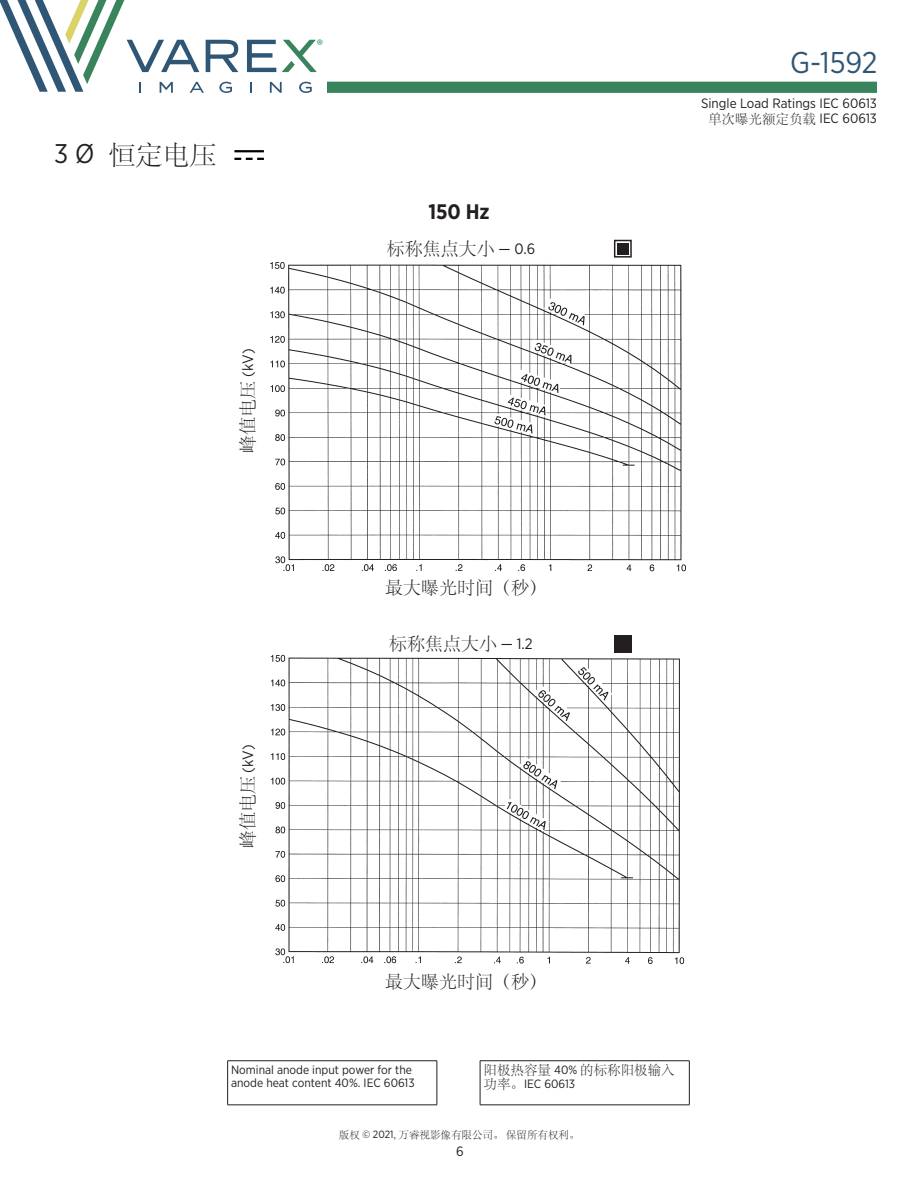
<style>
.page{position:relative;width:918px;height:1188px;background:#fff}
.page>*{position:absolute;margin:0;border:0;box-sizing:border-box;transform-origin:0 0}
.t1{font:30px "Gotham Narrow";color:#305676}
.t2{font:27px "ST Song";color:#231f20}
.t3{font:700 21px "Gotham Narrow";color:#231f20}
.t4{font:18px "ST Song";color:#231f20}
.t5{font:13.5px "ST Song";color:#231f20}
.t6{font:13.5px "Gotham Narrow";color:#231f20}
.t7{font:12.3px "Neutraface Text Book Alt";color:#0a8348}
.t8{font:12px/13.5px "Gotham Narrow";color:#231f20}
.t9{font:10.5px "ST Song";color:#231f20}
.s1{font-family:"Gotham Narrow"}
.s2{font-family:"Gotham Narrow";font-size:15px}
.s3{font-family:"Gotham Narrow";font-size:12px}
.s4{font-family:"ST Song";font-size:13.5px}
</style>
<div class="page">
<div style="left:327px;top:82px;width:550px;height:11px;background:#39835d"></div>
<svg style="left:0;top:0;width:317px;height:93px"></svg>
<img style="left:270px;top:262px;width:416px;height:310px">
<img style="left:270px;top:654px;width:415px;height:311px">
<hr style="left:234px;top:150px;width:30px;height:2px;background:#000">
<svg style="left:234px;top:158px;width:30px;height:2px"></svg>
<div style="left:285px;top:637px;width:351px;height:18px;background:#fff"></div>
<div style="left:614px;top:635px;width:18px;height:18px;background:#231f20"></div>
<div style="left:615px;top:241px;width:16px;height:16px;background:#231f20"></div>
<div style="left:614px;top:240px;width:18px;height:18px;border:2px solid #231f20"></div>
<hr style="left:227px;top:1060px;width:210px;height:1px;background:#231f20">
<hr style="left:227px;top:1061px;width:1px;height:44px;background:#231f20">
<hr style="left:437px;top:1061px;width:1px;height:44px;background:#231f20">
<hr style="left:480px;top:1060px;width:210px;height:1px;background:#231f20">
<hr style="left:480px;top:1061px;width:1px;height:44px;background:#231f20">
<hr style="left:689px;top:1061px;width:1px;height:44px;background:#231f20">
<hr style="left:227px;top:1105px;width:210px;height:1px;background:#231f20">
<hr style="left:480px;top:1105px;width:210px;height:1px;background:#231f20">
<p class="t2" style="left:54px;top:136px;width:164px"><span class="s1">3 Ø</span> 恒定电压</p>
<p class="t7" style="left:317px;top:36px;width:8px">®</p>
<p class="t4" style="left:235px;top:453px;width:106px;rotate:-90deg">峰值电压 <span class="s2">(kV)</span></p>
<p class="t3" style="left:428px;top:198px;width:63px">150 Hz</p>
<p class="t4" style="left:387px;top:236px;width:150px">标称焦点大小 <span class="s2">— 0.6</span></p>
<h1 class="t1" style="left:790px;top:44px;width:89px">G-1592</h1>
<p class="t6" style="left:701px;top:95px;width:177px">Single Load Ratings IEC 60613</p>
<p class="t5" style="left:708px;top:110px;width:170px">单次曝光额定负载 <span class="s1">IEC 60613</span></p>
<p class="t4" style="left:385px;top:575px;width:163px">最大曝光时间（秒）</p>
<p class="t4" style="left:235px;top:848px;width:106px;rotate:-90deg">峰值电压 <span class="s2">(kV)</span></p>
<p class="t4" style="left:389px;top:632px;width:145px">标称焦点大小 <span class="s2">— 1.2</span></p>
<p class="t4" style="left:385px;top:969px;width:163px">最大曝光时间（秒）</p>
<p class="t8" style="left:231px;top:1063px;width:185px">Nominal anode input power for the anode heat content 40%. IEC 60613</p>
<p class="t5" style="left:484px;top:1061px;width:193px">阳极热容量 <span class="s3">40%</span> 的标称阳极输入</p>
<p class="t8" style="left:484px;top:1077px;width:93px"><span class="s4">功率。</span>IEC 60613</p>
<p class="t9" style="left:339px;top:1127px;width:242px">版权 <span class="s1">© 2021</span>, 万睿视影像有限公司。 保留所有权利。</p>
<p class="t6" style="left:456px;top:1142px;width:9px">6</p>
</div>
